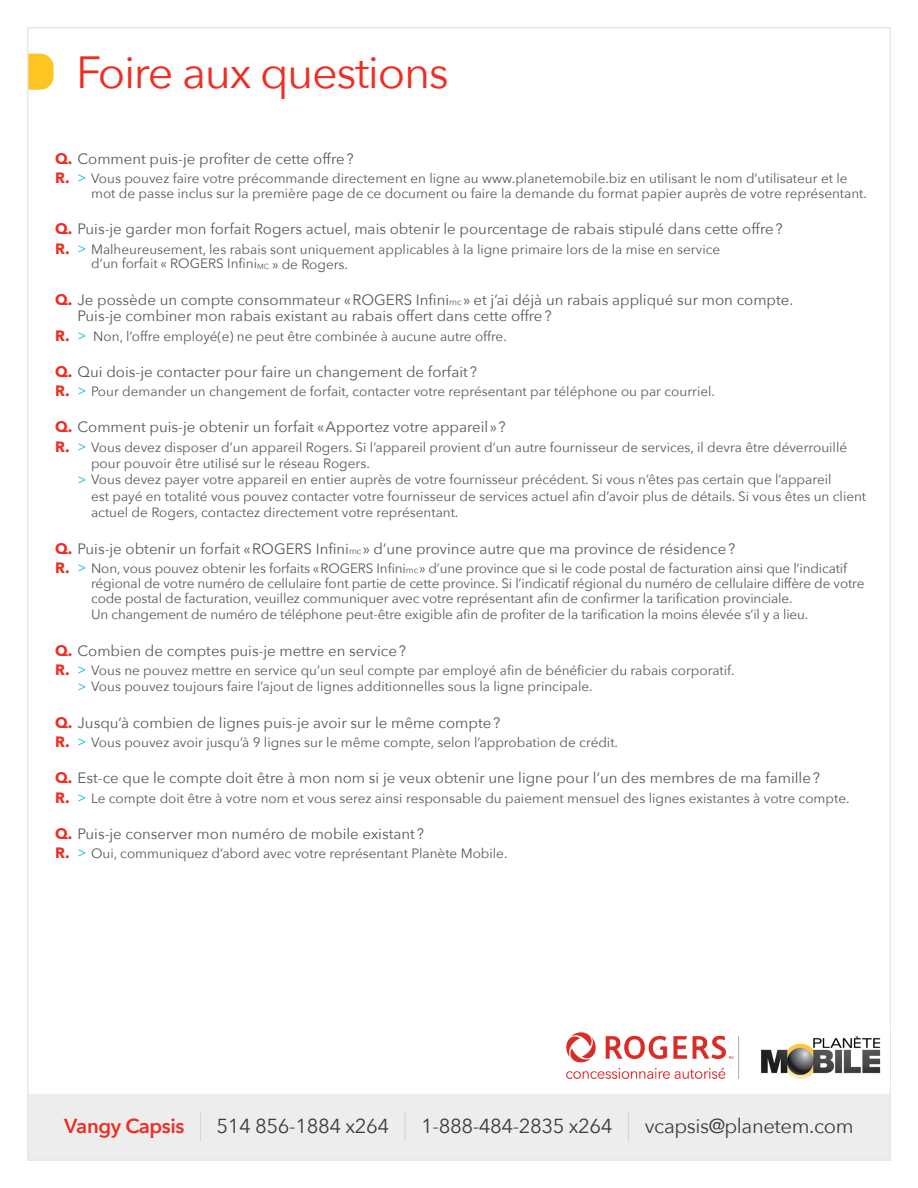
<style>
.page{position:relative;width:918px;height:1188px;background:#fff}
.page>*{position:absolute;margin:0;border:0;box-sizing:border-box;transform-origin:0 0}
.t1{font:45px "Avenir Next";letter-spacing:-.03em;color:#ee2e22}
.t2{font:20.25px "Avenir Next";letter-spacing:-.02em;color:#3e3e3f}
.t3{font:15px/16.5px "Avenir Next";color:#57585a}
.t4{font:13.5px/15px "Avenir Next";color:#57585a}
.s1{font-weight:700;color:#ee2e22}
.s2{font-weight:700;font-size:15px;color:#ee2e22}
.s3{color:#00b5d1}
.s4{font-size:7.5px}
.s5{font-size:9px}
.s6{font-weight:600;color:#ee2e22}
.s7{font-weight:200;font-size:29.25px;color:#bcbdc0}
</style>
<div class="page">
<div style="left:28px;top:1095px;width:863px;height:66px;background:#ededee"></div>
<svg style="left:30px;top:54px;width:24px;height:36px"></svg>
<img style="left:566px;top:1032px;width:315px;height:47px">
<h1 class="t1" style="left:76px;top:35px;width:374px">Foire aux questions</h1>
<p class="t3" style="left:55px;top:149px;width:300px"><span class="s1">Q.</span> Comment puis-je profiter de cette offre?</p>
<p class="t4" style="left:91px;top:170px;width:777px;text-indent:-36px"><span class="s2">R.</span> <span class="s3">&gt;</span> Vous pouvez faire votre précommande directement en ligne au www.planetemobile.biz en utilisant le nom d’utilisateur et le mot de passe inclus sur la première page de ce document ou faire la demande du format papier auprès de votre représentant.</p>
<p class="t3" style="left:55px;top:220px;width:729px"><span class="s1">Q.</span> Puis-je garder mon forfait Rogers actuel, mais obtenir le pourcentage de rabais stipulé dans cette offre?</p>
<p class="t4" style="left:91px;top:241px;width:631px;text-indent:-36px"><span class="s2">R.</span> <span class="s3">&gt;</span> Malheureusement, les rabais sont uniquement applicables à la ligne primaire lors de la mise en service d’un forfait « ROGERS Infini<span class="s4">MC</span> » de Rogers.</p>
<p class="t3" style="left:78px;top:290px;width:717px;text-indent:-22px"><span class="s1">Q.</span> Je possède un compte consommateur «ROGERS Infini<span class="s5">mc</span> » et j’ai déjà un rabais appliqué sur mon compte.<br>Puis-je combiner mon rabais existant au rabais offert dans cette offre?</p>
<p class="t4" style="left:55px;top:328px;width:453px"><span class="s2">R.</span> <span class="s3">&gt;</span> Non, l’offre employé(e) ne peut être combinée à aucune autre offre.</p>
<p class="t3" style="left:55px;top:362px;width:423px"><span class="s1">Q.</span> Qui dois-je contacter pour faire un changement de forfait ?</p>
<p class="t4" style="left:55px;top:383px;width:662px"><span class="s2">R.</span> <span class="s3">&gt;</span> Pour demander un changement de forfait, contacter votre représentant par téléphone ou par courriel.</p>
<p class="t3" style="left:55px;top:418px;width:452px"><span class="s1">Q.</span> Comment puis-je obtenir un forfait «Apportez votre appareil»?</p>
<p class="t4" style="left:55px;top:439px;width:794px"><span class="s2">R.</span> <span class="s3">&gt;</span> Vous devez disposer d’un appareil Rogers. Si l’appareil provient d’un autre fournisseur de services, il devra être déverrouillé</p>
<p class="t4" style="left:91px;top:455px;width:280px">pour pouvoir être utilisé sur le réseau Rogers.</p>
<p class="t4" style="left:78px;top:472px;width:755px"><span class="s3">&gt;</span> Vous devez payer votre appareil en entier auprès de votre fournisseur précédent. Si vous n’êtes pas certain que l’appareil</p>
<p class="t4" style="left:91px;top:488px;width:777px">est payé en totalité vous pouvez contacter votre fournisseur de services actuel afin d’avoir plus de détails. Si vous êtes un client</p>
<p class="t4" style="left:91px;top:505px;width:369px">actuel de Rogers, contactez directement votre représentant.</p>
<p class="t3" style="left:55px;top:539px;width:682px"><span class="s1">Q.</span> Puis-je obtenir un forfait «ROGERS Infini<span class="s5">mc</span> » d’une province autre que ma province de résidence?</p>
<p class="t4" style="left:91px;top:560px;width:775px;text-indent:-36px"><span class="s2">R.</span> <span class="s3">&gt;</span> Non, vous pouvez obtenir les forfaits «ROGERS Infini<span class="s5">mc</span>» d’une province que si le code postal de facturation ainsi que l’indicatif régional de votre numéro de cellulaire font partie de cette province. Si l’indicatif régional du numéro de cellulaire diffère de votre code postal de facturation, veuillez communiquer avec votre représentant afin de confirmer la tarification provinciale.</p>
<p class="t4" style="left:91px;top:607px;width:719px">Un changement de numéro de téléphone peut-être exigible afin de profiter de la tarification la moins élevée s’il y a lieu.</p>
<p class="t3" style="left:55px;top:641px;width:353px"><span class="s1">Q.</span> Combien de comptes puis-je mettre en service?</p>
<p class="t4" style="left:78px;top:661px;width:659px;line-height:16.5px;text-indent:-23px"><span class="s2">R.</span> <span class="s3">&gt;</span> Vous ne pouvez mettre en service qu’un seul compte par employé afin de bénéficier du rabais corporatif. <span class="s3">&gt;</span> Vous pouvez toujours faire l’ajout de lignes additionnelles sous la ligne principale.</p>
<p class="t3" style="left:55px;top:713px;width:447px"><span class="s1">Q.</span> Jusqu’à combien de lignes puis-je avoir sur le même compte?</p>
<p class="t4" style="left:55px;top:734px;width:565px"><span class="s2">R.</span> <span class="s3">&gt;</span> Vous pouvez avoir jusqu’à 9 lignes sur le même compte, selon l’approbation de crédit.</p>
<p class="t3" style="left:55px;top:769px;width:766px"><span class="s1">Q.</span> Est-ce que le compte doit être à mon nom si je veux obtenir une ligne pour l’un des membres de ma famille?</p>
<p class="t4" style="left:55px;top:790px;width:796px"><span class="s2">R.</span> <span class="s3">&gt;</span> Le compte doit être à votre nom et vous serez ainsi responsable du paiement mensuel des lignes existantes à votre compte.</p>
<p class="t3" style="left:55px;top:824px;width:370px"><span class="s1">Q.</span> Puis-je conserver mon numéro de mobile existant ?</p>
<p class="t4" style="left:55px;top:845px;width:454px"><span class="s2">R.</span> <span class="s3">&gt;</span> Oui, communiquez d’abord avec votre représentant Planète Mobile.</p>
<h2 class="t2" style="left:64px;top:1108px;width:791px"><span class="s6">Vangy Capsis</span> <span class="s7">|</span> 514 856-1884 x264 <span class="s7">|</span> 1-888-484-2835 x264 <span class="s7">|</span> vcapsis@planetem.com</h2>
</div>
